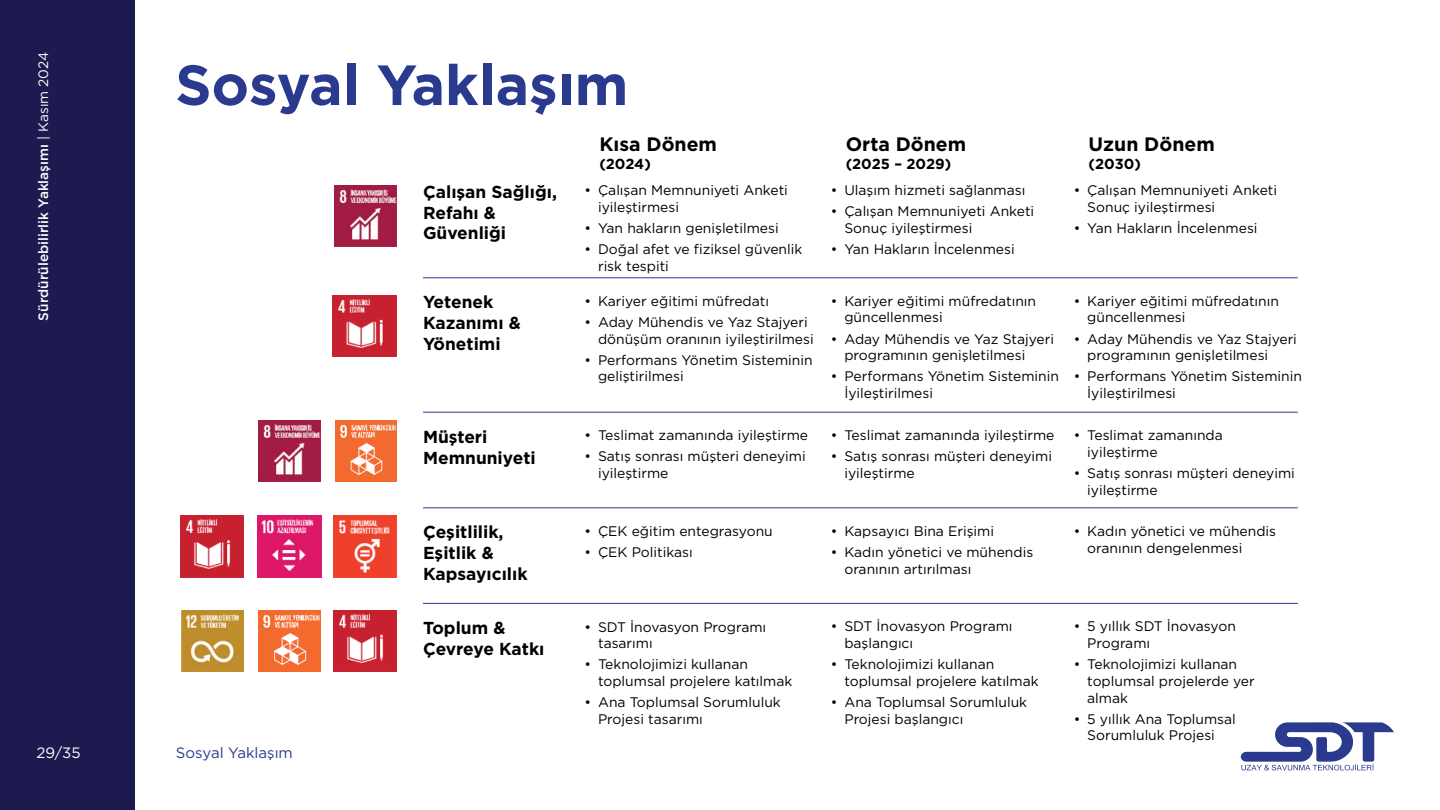
<style>
.page{position:relative;width:1440px;height:810px;background:#fff}
.page>*{position:absolute;margin:0;border:0;box-sizing:border-box;transform-origin:0 0}
.t1{font:700 56.55px "Gotham";color:#2a3b8f}
.t2{font:700 19.42px "Gotham";color:#000}
.t3{font:700 17.33px/20.8px "Gotham";color:#000}
.t4{font:15px "Gotham";color:#2a3b8f}
.t5{font:15px "Gotham";color:#fff}
.t6{font:700 14.55px "Gotham";color:#000}
.t7{font:13.88px/16.6px "Gotham";color:#000}
.t8{font:500 13.65px "Gotham";color:#fff}
.s1{font-weight:400}
</style>
<div class="page">
<hr style="left:423px;top:277px;width:875px;height:1px;background:#293c8f">
<hr style="left:423px;top:412px;width:875px;height:1px;background:#293c8f">
<hr style="left:423px;top:507px;width:875px;height:1px;background:#293c8f">
<hr style="left:423px;top:603px;width:875px;height:1px;background:#293c8f">
<img style="left:334px;top:185px;width:63px;height:62px">
<img style="left:333px;top:295px;width:64px;height:62px">
<img style="left:335px;top:420px;width:62px;height:62px">
<img style="left:259px;top:420px;width:61px;height:62px">
<img style="left:258px;top:516px;width:63px;height:61px">
<img style="left:334px;top:516px;width:63px;height:61px">
<img style="left:181px;top:516px;width:63px;height:61px">
<img style="left:334px;top:610px;width:63px;height:62px">
<img style="left:259px;top:610px;width:61px;height:62px">
<img style="left:182px;top:610px;width:61px;height:62px">
<div style="left:0;top:0;width:135px;height:810px;background:#1c1a4f"></div>
<svg style="left:1241px;top:722px;width:153px;height:48px"></svg>
<p class="t8" style="left:34px;top:321px;width:270px;rotate:-90deg">Sürdürülebilirlik Yaklaşımı <span class="s1">| Kasım 2024</span></p>
<h1 class="t1" style="left:175px;top:48px;width:455px">Sosyal Yaklaşım</h1>
<h2 class="t2" style="left:599px;top:132px;width:119px">Kısa Dönem</h2>
<p class="t6" style="left:599px;top:154px;width:53px">(2024)</p>
<p class="t3" style="left:423px;top:181px;width:135px">Çalışan Sağlığı,<br>Refahı &amp;<br>Güvenliği</p>
<p class="t3" style="left:423px;top:292px;width:99px">Yetenek<br>Kazanımı &amp;<br>Yönetimi</p>
<p class="t3" style="left:423px;top:426px;width:114px">Müşteri<br>Memnuniyeti</p>
<p class="t3" style="left:423px;top:522px;width:106px">Çeşitlilik,<br>Eşitlik &amp;<br>Kapsayıcılık</p>
<p class="t3" style="left:423px;top:617px;width:123px">Toplum &amp;<br>Çevreye Katkı</p>
<p class="t7" style="left:598px;top:182px;width:191px;text-indent:-13px">• Çalışan Memnuniyeti Anketi iyileştirmesi</p>
<p class="t7" style="left:585px;top:219px;width:196px">• Yan hakların genişletilmesi</p>
<p class="t7" style="left:598px;top:241px;width:206px;text-indent:-13px">• Doğal afet ve fiziksel güvenlik risk tespiti</p>
<p class="t7" style="left:585px;top:292px;width:186px">• Kariyer eğitimi müfredatı</p>
<p class="t7" style="left:598px;top:313px;width:217px;text-indent:-13px">• Aday Mühendis ve Yaz Stajyeri dönüşüm oranının iyileştirilmesi</p>
<p class="t7" style="left:598px;top:351px;width:216px;text-indent:-13px">• Performans Yönetim Sisteminin geliştirilmesi</p>
<p class="t7" style="left:585px;top:427px;width:225px">• Teslimat zamanında iyileştirme</p>
<p class="t7" style="left:598px;top:448px;width:209px;text-indent:-13px">• Satış sonrası müşteri deneyimi iyileştirme</p>
<p class="t7" style="left:585px;top:522px;width:190px">• ÇEK eğitim entegrasyonu</p>
<p class="t7" style="left:585px;top:544px;width:110px">• ÇEK Politikası</p>
<p class="t7" style="left:598px;top:618px;width:170px;text-indent:-13px">• SDT İnovasyon Programı tasarımı</p>
<p class="t7" style="left:598px;top:656px;width:196px;text-indent:-13px">• Teknolojimizi kullanan toplumsal projelere katılmak</p>
<p class="t7" style="left:598px;top:694px;width:184px;text-indent:-13px">• Ana Toplumsal Sorumluluk<br>Projesi tasarımı</p>
<p class="t5" style="left:37px;top:743px;width:46px">29/35</p>
<p class="t4" style="left:176px;top:743px;width:118px">Sosyal Yaklaşım</p>
<h2 class="t2" style="left:846px;top:132px;width:122px">Orta Dönem</h2>
<p class="t6" style="left:846px;top:154px;width:107px">(2025 – 2029)</p>
<p class="t7" style="left:831px;top:182px;width:196px">• Ulaşım hizmeti sağlanması</p>
<p class="t7" style="left:844px;top:203px;width:191px;text-indent:-13px">• Çalışan Memnuniyeti Anketi<br>Sonuç iyileştirmesi</p>
<p class="t7" style="left:831px;top:241px;width:185px">• Yan Hakların İncelenmesi</p>
<p class="t7" style="left:844px;top:292px;width:193px;text-indent:-13px">• Kariyer eğitimi müfredatının güncellenmesi</p>
<p class="t7" style="left:844px;top:330px;width:211px;text-indent:-13px">• Aday Mühendis ve Yaz Stajyeri programının genişletilmesi</p>
<p class="t7" style="left:844px;top:368px;width:216px;text-indent:-13px">• Performans Yönetim Sisteminin<br>İyileştirilmesi</p>
<p class="t7" style="left:831px;top:427px;width:225px">• Teslimat zamanında iyileştirme</p>
<p class="t7" style="left:844px;top:448px;width:209px;text-indent:-13px">• Satış sonrası müşteri deneyimi iyileştirme</p>
<p class="t7" style="left:831px;top:522px;width:165px">• Kapsayıcı Bina Erişimi</p>
<p class="t7" style="left:844px;top:544px;width:190px;text-indent:-13px">• Kadın yönetici ve mühendis oranının artırılması</p>
<h2 class="t2" style="left:1089px;top:132px;width:128px">Uzun Dönem</h2>
<p class="t6" style="left:1089px;top:154px;width:54px">(2030)</p>
<p class="t7" style="left:1087px;top:182px;width:191px;text-indent:-13px">• Çalışan Memnuniyeti Anketi<br>Sonuç iyileştirmesi</p>
<p class="t7" style="left:1074px;top:219px;width:185px">• Yan Hakların İncelenmesi</p>
<p class="t7" style="left:1087px;top:292px;width:193px;text-indent:-13px">• Kariyer eğitimi müfredatının güncellenmesi</p>
<p class="t7" style="left:1087px;top:330px;width:211px;text-indent:-13px">• Aday Mühendis ve Yaz Stajyeri programının genişletilmesi</p>
<p class="t7" style="left:1087px;top:368px;width:216px;text-indent:-13px">• Performans Yönetim Sisteminin<br>İyileştirilmesi</p>
<p class="t7" style="left:1087px;top:427px;width:137px;text-indent:-13px">• Teslimat zamanında iyileştirme</p>
<p class="t7" style="left:1087px;top:465px;width:209px;text-indent:-13px">• Satış sonrası müşteri deneyimi iyileştirme</p>
<p class="t7" style="left:1087px;top:522px;width:190px;text-indent:-13px">• Kadın yönetici ve mühendis oranının dengelenmesi</p>
<p class="t7" style="left:844px;top:618px;width:170px;text-indent:-13px">• SDT İnovasyon Programı başlangıcı</p>
<p class="t7" style="left:844px;top:656px;width:196px;text-indent:-13px">• Teknolojimizi kullanan toplumsal projelere katılmak</p>
<p class="t7" style="left:844px;top:694px;width:184px;text-indent:-13px">• Ana Toplumsal Sorumluluk<br>Projesi başlangıcı</p>
<p class="t7" style="left:1087px;top:618px;width:150px;text-indent:-13px">• 5 yıllık SDT İnovasyon<br>Programı</p>
<p class="t7" style="left:1087px;top:656px;width:169px;text-indent:-13px">• Teknolojimizi kullanan toplumsal projelerde yer almak</p>
<p class="t7" style="left:1074px;top:710px;width:164px;text-align:center">• 5 yıllık Ana Toplumsal<br>Sorumluluk Projesi</p>
</div>
